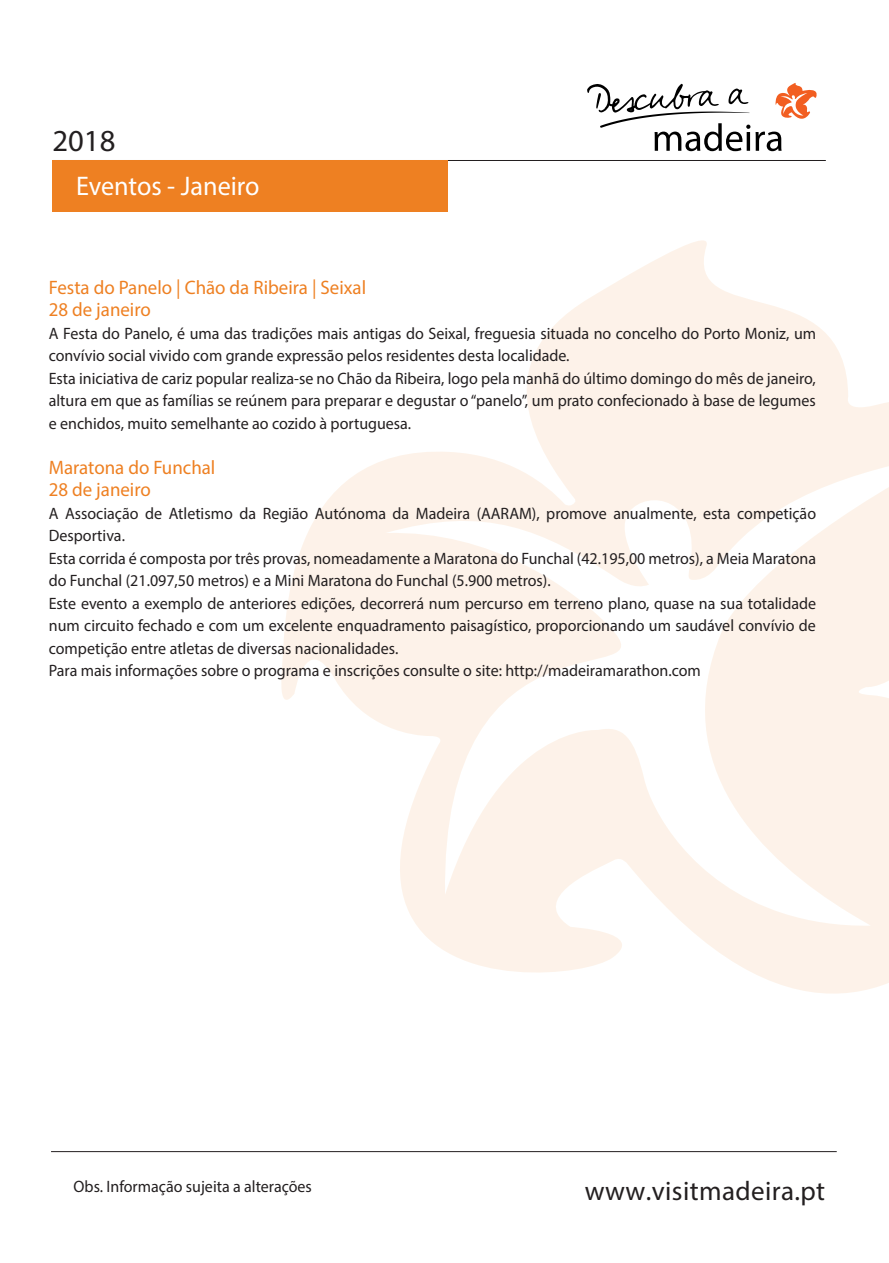
<style>
.page{position:relative;width:889px;height:1263px;background:#fff}
.page>*{position:absolute;margin:0;border:0;box-sizing:border-box;transform-origin:0 0}
.t1{font:300 30.6px "Myriad Pro";color:#231f20}
.t2{font:27px "Myriad Pro";letter-spacing:.015em;color:#231f20}
.t3{font:27px "Myriad Pro";color:#fff}
.t4{font:600 19.5px/22.5px "Myriad Pro";color:#ee8022}
.t5{font:16.5px/22.5px "Myriad Pro";color:#231f20}
</style>
<div class="page">
<svg style="left:281px;top:240px;width:607px;height:754px;fill:#fdf2e9"></svg>
<hr style="left:52px;top:160px;width:773px;height:1px;background:#231f20">
<div style="left:52px;top:160px;width:396px;height:51px;background:#ee8022"></div>
<hr style="left:51px;top:1151px;width:785px;height:1px;background:#231f20">
<svg style="left:587px;top:83px;width:230px;height:68px"></svg>
<h1 class="t1" style="left:52px;top:122px;width:64px">2018</h1>
<h2 class="t3" style="left:76px;top:170px;width:185px">Eventos - Janeiro</h2>
<p class="t4" style="left:49px;top:276px;width:319px">Festa do Panelo | Chão da Ribeira | Seixal<br>28 de janeiro</p>
<p class="t5" style="left:49px;top:322px;width:768px">A Festa do Panelo, é uma das tradições mais antigas do Seixal, freguesia situada no concelho do Porto Moniz, um convívio social vivido com grande expressão pelos residentes desta localidade.<br>Esta iniciativa de cariz popular realiza-se no Chão da Ribeira, logo pela manhã do último domingo do mês de janeiro, altura em que as famílias se reúnem para preparar e degustar o “panelo”, um prato confecionado à base de legumes e enchidos, muito semelhante ao cozido à portuguesa.</p>
<p class="t4" style="left:49px;top:456px;width:168px">Maratona do Funchal<br>28 de janeiro</p>
<p class="t5" style="left:49px;top:502px;width:768px">A Associação de Atletismo da Região Autónoma da Madeira (AARAM), promove anualmente, esta competição Desportiva.<br>Esta corrida é composta por três provas, nomeadamente a Maratona do Funchal (42.195,00 metros), a Meia Maratona do Funchal (21.097,50 metros) e a Mini Maratona do Funchal (5.900 metros).<br>Este evento a exemplo de anteriores edições, decorrerá num percurso em terreno plano, quase na sua totalidade num circuito fechado e com um excelente enquadramento paisagístico, proporcionando um saudável convívio de competição entre atletas de diversas nacionalidades.<br>Para mais informações sobre o programa e inscrições consulte o site: http://madeiramarathon.com</p>
<p class="t5" style="left:74px;top:1175px;width:240px">Obs. Informação sujeita a alterações</p>
<h2 class="t2" style="left:584px;top:1174px;width:242px">www.visitmadeira.pt</h2>
</div>
